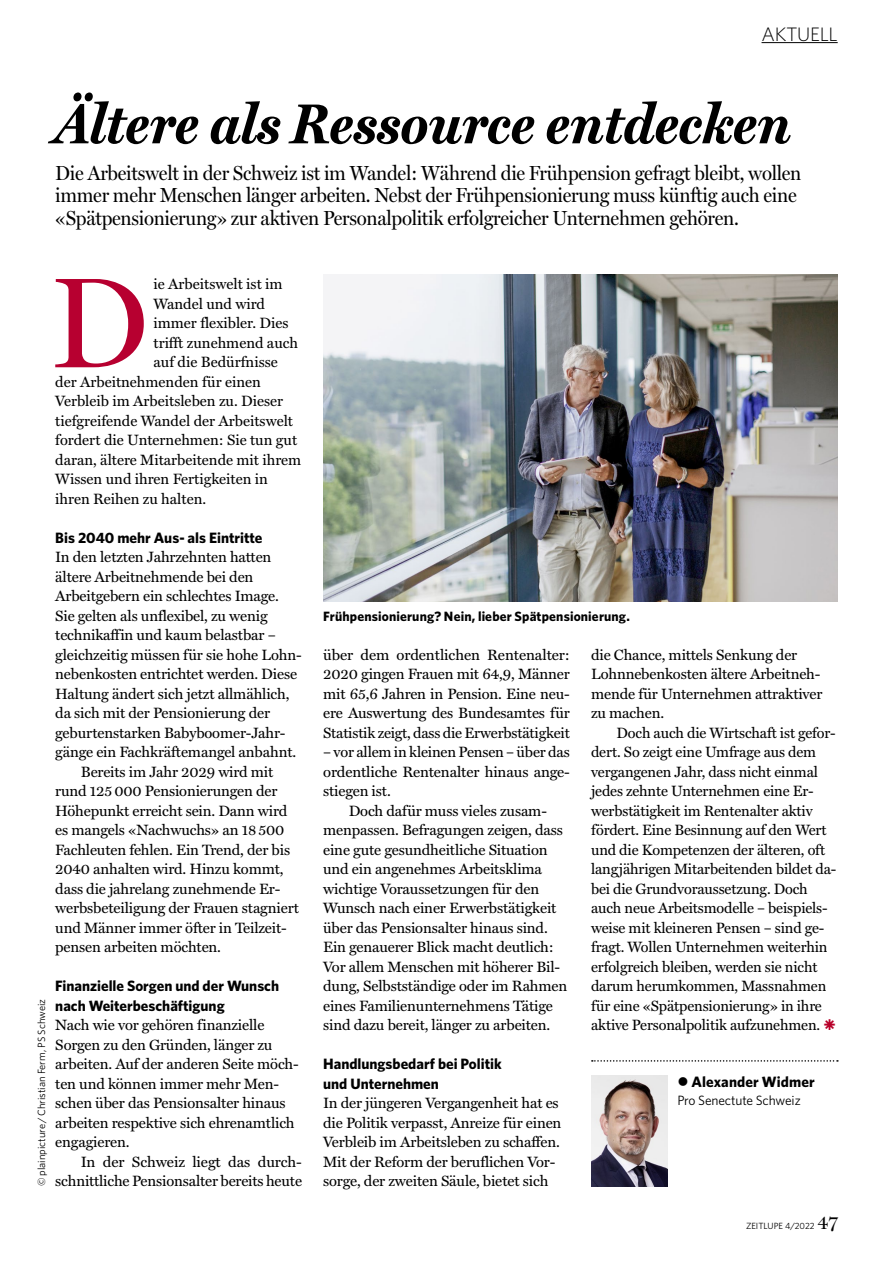
<style>
.page{position:relative;width:893px;height:1263px;background:#fff}
.page>*{position:absolute;margin:0;border:0;box-sizing:border-box;transform-origin:0 0}
.t1{font:129.15px "Miller Display";color:#b70030}
.t2{font:italic 700 56.7px "Miller Text";color:#000;scale:.93 1}
.t3{font:20.4px/22.5px "Miller Display";letter-spacing:-.015em;color:#000;scale:.93 1}
.t4{font:300 19.5px "Whitney";letter-spacing:-.01em;color:#000}
.t5{font:15px/19.5px "Miller Text";letter-spacing:-.01em;color:#000}
.t6{font:700 15px/19.5px "Whitney";color:#000}
.t7{font:700 13.5px "Whitney";letter-spacing:.01em;color:#000}
.t8{font:13.5px "Whitney";letter-spacing:-.01em;color:#000}
.t9{font:10.5px "Whitney";color:#000}
.t10{font:9px "Whitney";color:#000}
.s1{font-family:"Miller Display";font-size:19.5px}
</style>
<div class="page">
<img style="left:591px;top:1076px;width:77px;height:110px">
<svg style="left:592px;top:1060px;width:246px;height:2px"></svg>
<hr style="left:761px;top:42px;width:77px;height:1px;background:#000">
<img style="left:323px;top:275px;width:515px;height:326px">
<h3 class="t4" style="left:761px;top:21px;width:78px">AKTUELL</h3>
<h2 class="t2" style="left:55px;top:78px;width:793px">Ältere als Ressource entdecken</h2>
<p class="t3" style="left:55px;top:161px;width:804px">Die Arbeitswelt in der Schweiz ist im Wandel: Während die Frühpension gefragt bleibt, wollen immer mehr Menschen länger arbeiten. Nebst der Frühpensionierung muss künftig auch eine «Spätpensionierung» zur aktiven Personalpolitik erfolgreicher Unternehmen gehören.</p>
<h1 class="t1" style="left:50px;top:246px;width:100px">D</h1>
<p class="t5" style="left:154px;top:273px;width:131px">ie Arbeitswelt ist im</p>
<p class="t5" style="left:154px;top:293px;width:113px">Wandel und wird</p>
<p class="t5" style="left:154px;top:312px;width:136px">immer flexibler. Dies</p>
<p class="t5" style="left:154px;top:332px;width:146px">trifft zunehmend auch</p>
<p class="t5" style="left:154px;top:351px;width:126px">auf die Bedürfnisse</p>
<p class="t5" style="left:55px;top:371px;width:207px">der Arbeitnehmenden für einen</p>
<p class="t5" style="left:55px;top:390px;width:229px">Verbleib im Arbeitsleben zu. Dieser</p>
<p class="t5" style="left:55px;top:410px;width:239px">tiefgreifende Wandel der Arbeitswelt</p>
<p class="t5" style="left:55px;top:429px;width:243px">fordert die Unternehmen: Sie tun gut</p>
<p class="t5" style="left:55px;top:449px;width:248px">daran, ältere Mitarbeitende mit ihrem</p>
<p class="t5" style="left:55px;top:468px;width:214px">Wissen und ihren Fertigkeiten in</p>
<p class="t5" style="left:55px;top:488px;width:152px">ihren Reihen zu halten.</p>
<p class="t6" style="left:55px;top:527px;width:209px">Bis 2040 mehr Aus- als Eintritte</p>
<p class="t5" style="left:55px;top:546px;width:218px">In den letzten Jahrzehnten hatten</p>
<p class="t5" style="left:55px;top:566px;width:200px">ältere Arbeitnehmende bei den</p>
<p class="t5" style="left:55px;top:585px;width:225px">Arbeitgebern ein schlechtes Image.</p>
<p class="t5" style="left:55px;top:605px;width:214px">Sie gelten als unflexibel, zu wenig</p>
<p class="t5" style="left:55px;top:624px;width:222px">technikaffin und kaum belastbar –</p>
<p class="t5" style="left:55px;top:644px;width:248px">gleichzeitig müssen für sie hohe Lohn-</p>
<p class="t5" style="left:55px;top:663px;width:243px">nebenkosten entrichtet werden. Diese</p>
<p class="t5" style="left:55px;top:683px;width:236px">Haltung ändert sich jetzt allmählich,</p>
<p class="t5" style="left:55px;top:702px;width:216px">da sich mit der Pensionierung der</p>
<p class="t5" style="left:55px;top:722px;width:232px">geburtenstarken Babyboomer-Jahr-</p>
<p class="t5" style="left:55px;top:741px;width:242px">gänge ein Fachkräftemangel anbahnt.</p>
<p class="t5" style="left:81px;top:761px;width:194px">Bereits im Jahr 2029 wird mit</p>
<p class="t5" style="left:55px;top:780px;width:224px">rund 125 000 Pensionierungen der</p>
<p class="t5" style="left:55px;top:800px;width:234px">Höhepunkt erreicht sein. Dann wird</p>
<p class="t5" style="left:55px;top:819px;width:231px">es mangels «Nachwuchs» an 18 500</p>
<p class="t5" style="left:55px;top:839px;width:236px">Fachleuten fehlen. Ein Trend, der bis</p>
<p class="t5" style="left:55px;top:858px;width:230px">2040 anhalten wird. Hinzu kommt,</p>
<p class="t5" style="left:55px;top:878px;width:227px">dass die jahrelang zunehmende Er-</p>
<p class="t5" style="left:55px;top:897px;width:245px">werbsbeteiligung der Frauen stagniert</p>
<p class="t5" style="left:55px;top:917px;width:233px">und Männer immer öfter in Teilzeit-</p>
<p class="t5" style="left:55px;top:936px;width:167px">pensen arbeiten möchten.</p>
<p class="t6" style="left:55px;top:976px;width:225px">Finanzielle Sorgen und der Wunsch nach Weiterbeschäftigung</p>
<p class="t5" style="left:55px;top:1014px;width:245px">Nach wie vor gehören finanzielle<br>Sorgen zu den Gründen, länger zu arbeiten. Auf der anderen Seite möch&shy;ten und können immer mehr Men&shy;schen über das Pensionsalter hinaus arbeiten respektive sich ehrenamtlich engagieren.</p>
<p class="t5" style="left:55px;top:1151px;width:248px;text-align:right">In der Schweiz liegt das durch&shy;schnittliche Pensionsalter bereits heute</p>
<p class="t9" style="left:34px;top:1186px;width:189px;rotate:-90deg">© plainpicture / Christian Ferm, PS Schweiz</p>
<p class="t7" style="left:323px;top:607px;width:308px">Frühpensionierung? Nein, lieber Spätpensionierung.</p>
<p class="t5" style="left:323px;top:644px;width:248px;text-align:justify">über dem ordentlichen Rentenalter:<br>2020 gingen Frauen mit 64,9, Männer mit 65,6 Jahren in Pension. Eine neu&shy;ere Auswertung des Bundesamtes für Statistik zeigt, dass die Erwerbstätigkeit</p>
<p class="t5" style="left:323px;top:741px;width:248px">– vor allem in kleinen Pensen – über das</p>
<p class="t5" style="left:323px;top:761px;width:248px">ordentliche Rentenalter hinaus ange-</p>
<p class="t5" style="left:323px;top:780px;width:69px">stiegen ist.</p>
<p class="t5" style="left:349px;top:800px;width:200px">Doch dafür muss vieles zusam-</p>
<p class="t5" style="left:323px;top:819px;width:241px">menpassen. Befragungen zeigen, dass</p>
<p class="t5" style="left:323px;top:839px;width:226px">eine gute gesundheitliche Situation</p>
<p class="t5" style="left:323px;top:858px;width:220px">und ein angenehmes Arbeitsklima</p>
<p class="t5" style="left:323px;top:878px;width:218px">wichtige Voraussetzungen für den</p>
<p class="t5" style="left:323px;top:897px;width:235px">Wunsch nach einer Erwerbstätigkeit</p>
<p class="t5" style="left:323px;top:917px;width:226px">über das Pensionsalter hinaus sind.</p>
<p class="t5" style="left:323px;top:936px;width:232px">Ein genauerer Blick macht deutlich:</p>
<p class="t5" style="left:323px;top:956px;width:238px">Vor allem Menschen mit höherer Bil-</p>
<p class="t5" style="left:323px;top:975px;width:246px">dung, Selbstständige oder im Rahmen</p>
<p class="t5" style="left:323px;top:995px;width:231px">eines Familienunternehmens Tätige</p>
<p class="t5" style="left:323px;top:1014px;width:229px">sind dazu bereit, länger zu arbeiten.</p>
<p class="t6" style="left:323px;top:1054px;width:180px">Handlungsbedarf bei Politik und Unternehmen</p>
<p class="t5" style="left:323px;top:1092px;width:240px">In der jüngeren Vergangenheit hat es die Politik verpasst, Anreize für einen Verbleib im Arbeitsleben zu schaffen.<br>Mit der Reform der beruflichen Vor&shy;sorge, der zweiten Säule, bietet sich</p>
<p class="t5" style="left:591px;top:644px;width:233px">die Chance, mittels Senkung der<br>Lohnnebenkosten ältere Arbeitneh&shy;mende für Unternehmen attraktiver zu machen.</p>
<p class="t5" style="left:591px;top:722px;width:247px;text-indent:26px">Doch auch die Wirtschaft ist gefor&shy;dert. So zeigt eine Umfrage aus dem vergangenen Jahr, dass nicht einmal jedes zehnte Unternehmen eine Er&shy;werbstätigkeit im Rentenalter aktiv fördert. Eine Besinnung auf den Wert und die Kompetenzen der älteren, oft langjährigen Mitarbeitenden bildet da&shy;bei die Grundvoraussetzung. Doch auch neue Arbeitsmodelle – beispiels&shy;weise mit kleineren Pensen – sind ge&shy;fragt. Wollen Unternehmen weiterhin erfolgreich bleiben, werden sie nicht darum herumkommen, Massnahmen für eine «Spätpensionierung» in ihre aktive Personalpolitik aufzunehmen.</p>
<p class="t6" style="left:677px;top:1072px;width:139px">● Alexander Widmer</p>
<p class="t8" style="left:677px;top:1092px;width:125px">Pro Senectute Schweiz</p>
<p class="t10" style="left:746px;top:1220px;width:94px">ZEITLUPE 4/2022 <span class="s1">47</span></p>
</div>
